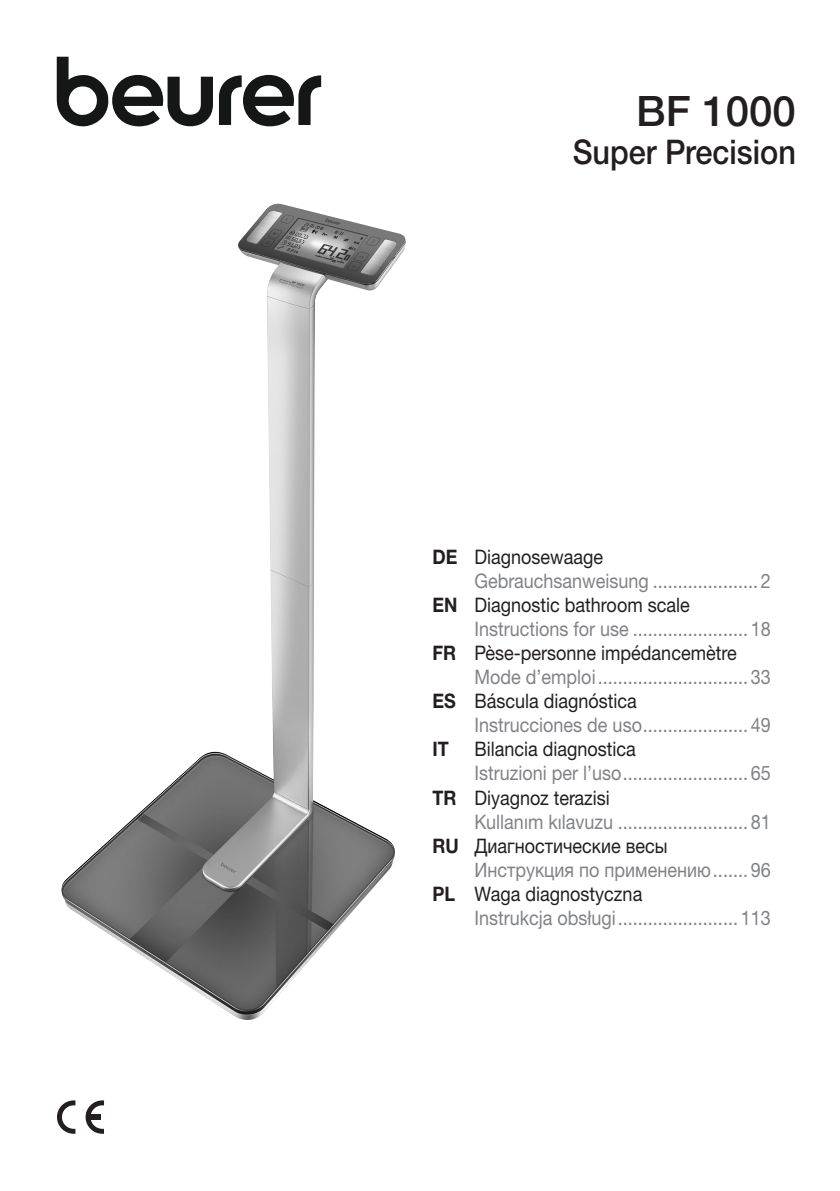
<style>
.page{position:relative;width:840px;height:1191px;background:#fff}
.page>*{position:absolute;margin:0;border:0;box-sizing:border-box;transform-origin:0 0}
.t1{font:500 42px "Helvetica Neue LTW1 G";color:#231f20}
.t2{font:500 34px "Helvetica Neue LTW1 G";color:#231f20;scale:.9 1}
.t3{font:20px/24px "Helvetica Neue LTW1 G";color:#808285;scale:.9 1}
.t4{font:700 20px "Helvetica Neue LTW1 G";color:#231f20;scale:.9 1}
.s1{font-weight:700;color:#231f20}
.s2{color:#231f20}
</style>
<div class="page">
<svg style="left:57px;top:57px;width:264px;height:69px"></svg>
<svg style="left:85px;top:1100px;width:19px;height:33px"></svg>
<div style="left:90px;top:1114px;width:11px;height:5px;background:#231f20"></div>
<svg style="left:57px;top:1100px;width:18px;height:33px"></svg>
<img style="left:61px;top:204px;width:345px;height:816px">
<p class="t1" style="left:636px;top:85px;width:161px">BF 1000</p>
<p class="t2" style="left:572px;top:131px;width:249px">Super Precision</p>
<p class="t3" style="left:474px;top:545px;width:330px;text-indent:-42px"><span class="s1">DE</span> <span class="s2">Diagnosewaage<br></span>Gebrauchsanweisung ..................... 2</p>
<p class="t3" style="left:474px;top:593px;width:330px;text-indent:-42px"><span class="s1">EN</span> <span class="s2">Diagnostic bathroom scale<br></span>Instructions for use ....................... 18</p>
<p class="t3" style="left:474px;top:641px;width:330px;text-indent:-42px"><span class="s1">FR</span> <span class="s2">Pèse-personne impédancemètre<br></span>Mode d’emploi.............................. 33</p>
<p class="t3" style="left:474px;top:689px;width:330px;text-indent:-42px"><span class="s1">ES</span> <span class="s2">Báscula diagnóstica<br></span>Instrucciones de uso..................... 49</p>
<p class="t4" style="left:432px;top:737px;width:20px">IT</p>
<p class="t3" style="left:474px;top:737px;width:330px"><span class="s2">Bilancia diagnostica<br></span>Istruzioni per l’uso......................... 65</p>
<p class="t3" style="left:474px;top:785px;width:330px;text-indent:-42px"><span class="s1">TR</span> <span class="s2">Diyagnoz terazisi<br></span>Kullanım kılavuzu .......................... 81</p>
<p class="t3" style="left:474px;top:833px;width:330px;text-indent:-42px"><span class="s1">RU</span> <span class="s2">Диагностические весы<br></span>Инструкция по применению....... 96</p>
<p class="t3" style="left:474px;top:881px;width:330px;text-indent:-42px"><span class="s1">PL</span> <span class="s2">Waga diagnostyczna<br></span>Instrukcja obsługi........................ 113</p>
</div>
